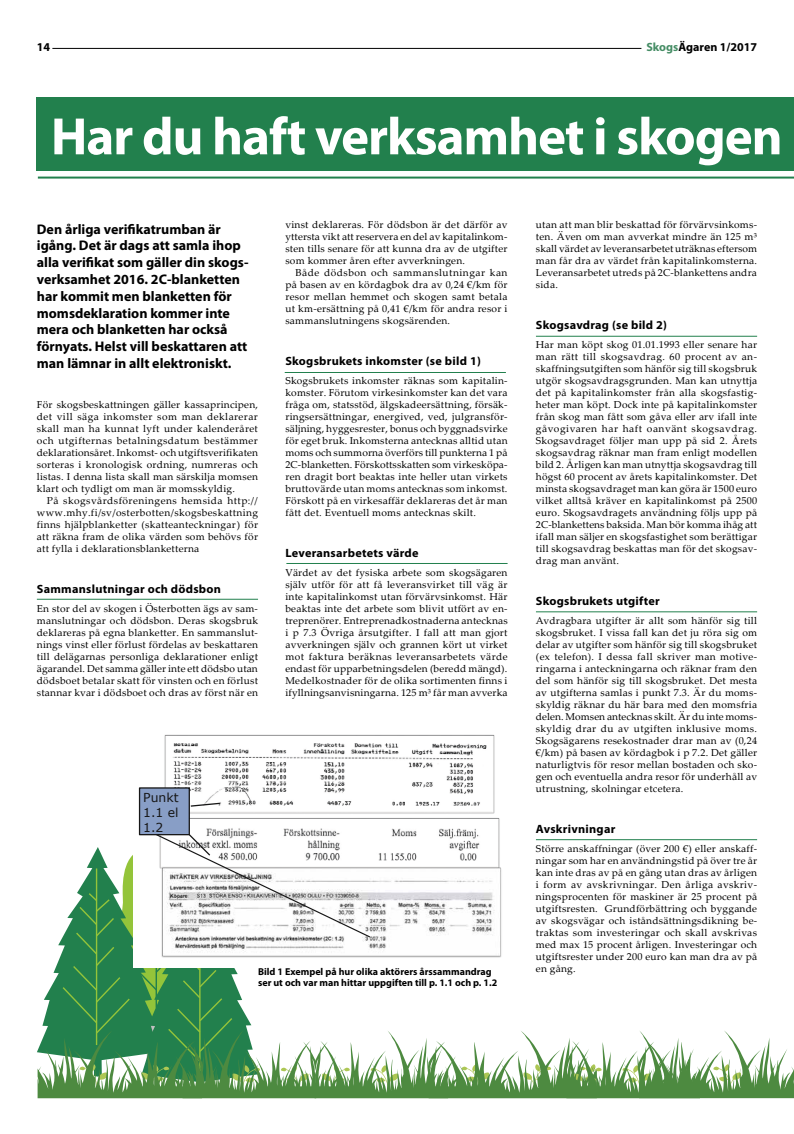
<style>
.page{position:relative;width:794px;height:1134px;background:#fff}
.page>*{position:absolute;margin:0;border:0;box-sizing:border-box;transform-origin:0 0}
.t1{font:700 53px "Myriad Pro";letter-spacing:-.02em;color:#fff}
.t2{font:700 14px/16.8px "Myriad Pro";color:#000}
.t3{font:12.4px/14.8px "Verdana";color:#171717;text-align:justify}
.t4{font:700 12px "Myriad Pro";letter-spacing:.02em;color:#000}
.t5{font:700 12px "Myriad Pro";color:#000}
.t6{font:10px/12px "Palatino Linotype";letter-spacing:.02em;color:#000;text-align:justify}
.t7{font:700 10px/11px "Myriad Pro";color:#000}
.s1{color:#468d65}
</style>
<div class="page">
<hr style="left:52px;top:48px;width:589px;height:1px;background:#000">
<div style="left:37px;top:97px;width:757px;height:74px;background:#22804d"></div>
<img style="left:164px;top:734px;width:331px;height:80px">
<img style="left:190px;top:818px;width:310px;height:15px">
<div style="left:140px;top:788px;width:49px;height:47px;background:#889ec6"></div>
<div style="left:139px;top:787px;width:51px;height:48px;border:1px solid #171717"></div>
<svg style="left:189px;top:802px;width:32px;height:5px"></svg>
<svg style="left:37px;top:833px;width:757px;height:265px"></svg>
<hr style="left:38px;top:177px;width:756px;height:2px;background:#22804d">
<hr style="left:37px;top:599px;width:221px;height:1px;background:#22804d">
<hr style="left:536px;top:336px;width:221px;height:1px;background:#22804d">
<hr style="left:285px;top:372px;width:221px;height:1px;background:#22804d">
<hr style="left:286px;top:563px;width:221px;height:1px;background:#22804d">
<hr style="left:536px;top:611px;width:221px;height:1px;background:#22804d">
<hr style="left:536px;top:839px;width:221px;height:1px;background:#22804d">
<p class="t4" style="left:37px;top:39px;width:15px">14</p>
<p class="t5" style="left:646px;top:39px;width:112px"><span class="s1">Skogs</span>Ägaren 1/2017</p>
<h1 class="t1" style="left:51px;top:102px;width:733px">Har du haft verksamhet i skogen</h1>
<p class="t2" style="left:37px;top:220px;width:213px">Den årliga verifikatrumban är igång. Det är dags att samla ihop alla verifikat som gäller din skogs&shy;verksamhet 2016. 2C-blanketten har kommit men blanketten för momsdeklaration kommer inte mera och blanketten har också förnyats. Helst vill beskattaren att man lämnar in allt elektroniskt.</p>
<p class="t6" style="left:37px;top:398px;width:223px">För skogsbeskattningen gäller kassaprincipen, det vill säga inkomster som man deklarerar skall man ha kunnat lyft under kalenderåret och utgifternas betalningsdatum bestämmer deklarationsåret. Inkomst- och utgiftsverifikaten sorteras i kronologisk ordning, numreras och listas. I denna lista skall man särskilja momsen klart och tydligt om man är momsskyldig.</p>
<p class="t6" style="left:37px;top:494px;width:223px;text-indent:10px">På skogsvårdsföreningens hemsida http:// www.mhy.fi/sv/osterbotten/skogsbeskattning finns hjälpblanketter (skatteanteckningar) för att räkna fram de olika värden som behövs för att fylla i deklarationsblanketterna</p>
<p class="t4" style="left:37px;top:581px;width:186px">Sammanslutningar och dödsbon</p>
<p class="t6" style="left:37px;top:602px;width:223px">En stor del av skogen i Österbotten ägs av sam&shy;manslutningar och dödsbon. Deras skogsbruk deklareras på egna blanketter. En sammanslut&shy;nings vinst eller förlust fördelas av beskattaren till delägarnas personliga deklarationer enligt ägarandel. Det samma gäller inte ett dödsbo utan dödsboet betalar skatt för vinsten och en förlust stannar kvar i dödsboet och dras av först när en</p>
<p class="t6" style="left:285px;top:218px;width:224px">vinst deklareras. För dödsbon är det därför av yttersta vikt att reservera en del av kapitalinkom&shy;sten tills senare för att kunna dra av de utgifter som kommer åren efter avverkningen.</p>
<p class="t6" style="left:285px;top:266px;width:224px;text-indent:10px">Både dödsbon och sammanslutningar kan på basen av en kördagbok dra av 0,24 €/km för resor mellan hemmet och skogen samt betala ut km-ersättning på 0,41 €/km för andra resor i sammanslutningens skogsärenden.</p>
<p class="t4" style="left:285px;top:353px;width:197px">Skogsbrukets inkomster (se bild 1)</p>
<p class="t6" style="left:285px;top:374px;width:224px">Skogsbrukets inkomster räknas som kapitalin&shy;komster. Förutom virkesinkomster kan det vara fråga om, statsstöd, älgskadeersättning, försäk&shy;ringsersättningar, energived, ved, julgransför&shy;säljning, hyggesrester, bonus och byggnadsvirke för eget bruk. Inkomsterna antecknas alltid utan moms och summorna överförs till punkterna 1 på 2C-blanketten. Förskottsskatten som virkesköpa&shy;ren dragit bort beaktas inte heller utan virkets bruttovärde utan moms antecknas som inkomst.<br>Förskott på en virkesaffär deklareras det år man fått det. Eventuell moms antecknas skilt.</p>
<p class="t4" style="left:285px;top:545px;width:135px">Leveransarbetets värde</p>
<p class="t6" style="left:285px;top:566px;width:224px">Värdet av det fysiska arbete som skogsägaren själv utför för att få leveransvirket till väg är inte kapitalinkomst utan förvärvsinkomst. Här beaktas inte det arbete som blivit utfört av en&shy;treprenörer. Entreprenadkostnaderna antecknas i p 7.3 Övriga årsutgifter. I fall att man gjort avverkningen själv och grannen kört ut virket mot faktura beräknas leveransarbetets värde endast för upparbetningsdelen (beredd mängd).<br>Medelkostnader för de olika sortimenten finns i ifyllningsanvisningarna. 125 m³ får man avverka</p>
<p class="t3" style="left:143px;top:790px;width:37px">Punkt 1.1 el 1.2</p>
<p class="t7" style="left:258px;top:966px;width:241px">Bild 1 Exempel på hur olika aktörers årssammandrag ser ut och var man hittar uppgiften till p. 1.1 och p. 1.2</p>
<p class="t6" style="left:536px;top:218px;width:223px">utan att man blir beskattad för förvärvsinkoms&shy;ten. Även om man avverkat mindre än 125 m³ skall värdet av leveransarbetet uträknas eftersom man får dra av värdet från kapitalinkomsterna.<br>Leveransarbetet utreds på 2C-blankettens andra sida.</p>
<p class="t4" style="left:536px;top:317px;width:133px">Skogsavdrag (se bild 2)</p>
<p class="t6" style="left:536px;top:338px;width:223px">Har man köpt skog 01.01.1993 eller senare har man rätt till skogsavdrag. 60 procent av an&shy;skaffningsutgiften som hänför sig till skogsbruk utgör skogsavdragsgrunden. Man kan utnyttja det på kapitalinkomster från alla skogsfastig&shy;heter man köpt. Dock inte på kapitalinkomster från skog man fått som gåva eller arv ifall inte gåvogivaren har haft oanvänt skogsavdrag.<br>Skogsavdraget följer man upp på sid 2. Årets skogsavdrag räknar man fram enligt modellen bild 2. Årligen kan man utnyttja skogsavdrag till högst 60 procent av årets kapitalinkomster. Det minsta skogsavdraget man kan göra är 1500 euro vilket alltså kräver en kapitalinkomst på 2500 euro. Skogsavdragets användning följs upp på 2C-blankettens baksida. Man bör komma ihåg att ifall man säljer en skogsfastighet som berättigar till skogsavdrag beskattas man för det skogsav&shy;drag man använt.</p>
<p class="t4" style="left:536px;top:593px;width:125px">Skogsbrukets utgifter</p>
<p class="t6" style="left:536px;top:614px;width:223px">Avdragbara utgifter är allt som hänför sig till skogsbruket. I vissa fall kan det ju röra sig om delar av utgifter som hänför sig till skogsbruket (ex telefon). I dessa fall skriver man motive&shy;ringarna i anteckningarna och räknar fram den del som hänför sig till skogsbruket. Det mesta av utgifterna samlas i punkt 7.3. Är du moms&shy;skyldig räknar du här bara med den momsfria delen. Momsen antecknas skilt. Är du inte moms&shy;skyldig drar du av utgiften inklusive moms.<br>Skogsägarens resekostnader drar man av (0,24 €/km) på basen av kördagbok i p 7.2. Det gäller naturligtvis för resor mellan bostaden och sko&shy;gen och eventuella andra resor för underhåll av utrustning, skolningar etcetera.</p>
<p class="t4" style="left:536px;top:821px;width:81px">Avskrivningar</p>
<p class="t6" style="left:536px;top:842px;width:223px">Större anskaffningar (över 200 €) eller anskaff&shy;ningar som har en användningstid på över tre år kan inte dras av på en gång utan dras av årligen i form av avskrivningar. Den årliga avskriv&shy;ningsprocenten för maskiner är 25 procent på utgiftsresten. Grundförbättring och byggande av skogsvägar och iståndsättningsdikning be&shy;traktas som investeringar och skall avskrivas med max 15 procent årligen. Investeringar och utgiftsrester under 200 euro kan man dra av på en gång.</p>
</div>
